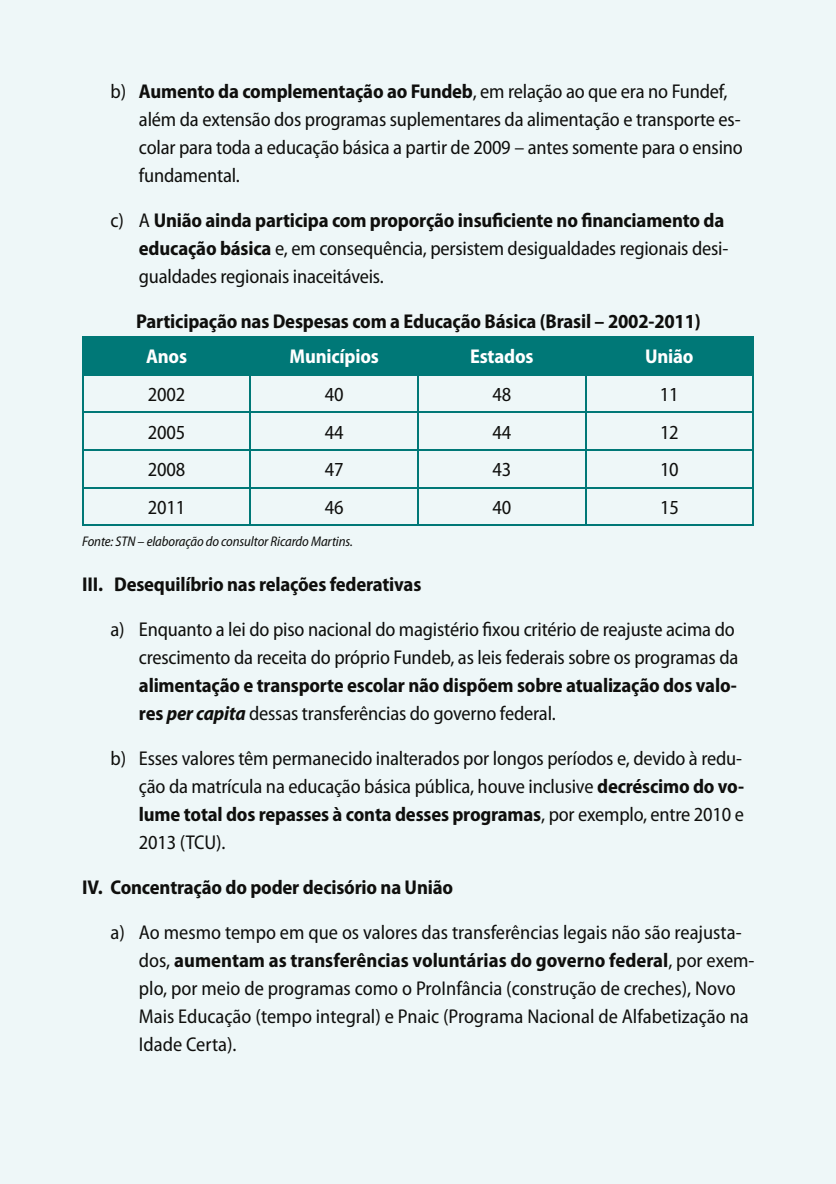
<style>
.page{position:relative;width:836px;height:1184px;background:#fff}
.page>*{position:absolute;margin:0;border:0;box-sizing:border-box;transform-origin:0 0}
.t1{font:semi-condensed 20px/28px "Myriad Pro";letter-spacing:-.01em;color:#0f0f0d}
.t2{font:700 semi-condensed 20px/28px "Myriad Pro";letter-spacing:-.01em;color:#0f0f0d}
.t3{font:700 semi-condensed 20px "Myriad Pro";letter-spacing:-.01em;color:#fff}
.t4{font:italic semi-condensed 14px "Myriad Pro";letter-spacing:-.01em;color:#0f0f0d}
.s1{font-weight:700}
.s2{font-style:italic}
.s3{font-weight:400}
</style>
<div class="page">
<div style="left:0;top:0;width:835px;height:1183px;background:#eef7f8"></div>
<div style="left:83px;top:337px;width:669px;height:37px;background:#007877"></div>
<hr style="left:82px;top:336px;width:168px;height:1px;background:#007877">
<hr style="left:82px;top:337px;width:1px;height:37px;background:#007877">
<hr style="left:250px;top:336px;width:168px;height:1px;background:#007877">
<hr style="left:250px;top:337px;width:1px;height:37px;background:#007877">
<hr style="left:418px;top:336px;width:167px;height:1px;background:#007877">
<hr style="left:417px;top:337px;width:1px;height:37px;background:#007877">
<hr style="left:585px;top:336px;width:168px;height:1px;background:#007877">
<hr style="left:584px;top:337px;width:1px;height:37px;background:#007877">
<hr style="left:752px;top:337px;width:1px;height:37px;background:#007877">
<hr style="left:82px;top:374px;width:168px;height:1px;background:#007877">
<hr style="left:82px;top:375px;width:1px;height:37px;background:#007877">
<hr style="left:250px;top:374px;width:168px;height:1px;background:#007877">
<hr style="left:250px;top:375px;width:1px;height:37px;background:#007877">
<hr style="left:418px;top:374px;width:167px;height:1px;background:#007877">
<hr style="left:417px;top:375px;width:1px;height:37px;background:#007877">
<hr style="left:585px;top:374px;width:168px;height:1px;background:#007877">
<hr style="left:584px;top:375px;width:1px;height:37px;background:#007877">
<hr style="left:752px;top:375px;width:1px;height:37px;background:#007877">
<hr style="left:82px;top:412px;width:168px;height:1px;background:#007877">
<hr style="left:82px;top:413px;width:1px;height:36px;background:#007877">
<hr style="left:250px;top:412px;width:168px;height:1px;background:#007877">
<hr style="left:250px;top:413px;width:1px;height:36px;background:#007877">
<hr style="left:418px;top:412px;width:167px;height:1px;background:#007877">
<hr style="left:417px;top:413px;width:1px;height:36px;background:#007877">
<hr style="left:585px;top:412px;width:168px;height:1px;background:#007877">
<hr style="left:584px;top:413px;width:1px;height:36px;background:#007877">
<hr style="left:752px;top:413px;width:1px;height:36px;background:#007877">
<hr style="left:82px;top:449px;width:168px;height:1px;background:#007877">
<hr style="left:82px;top:450px;width:1px;height:37px;background:#007877">
<hr style="left:250px;top:449px;width:168px;height:1px;background:#007877">
<hr style="left:250px;top:450px;width:1px;height:37px;background:#007877">
<hr style="left:418px;top:449px;width:167px;height:1px;background:#007877">
<hr style="left:417px;top:450px;width:1px;height:37px;background:#007877">
<hr style="left:585px;top:449px;width:168px;height:1px;background:#007877">
<hr style="left:584px;top:450px;width:1px;height:37px;background:#007877">
<hr style="left:752px;top:450px;width:1px;height:37px;background:#007877">
<hr style="left:82px;top:487px;width:168px;height:1px;background:#007877">
<hr style="left:82px;top:488px;width:1px;height:37px;background:#007877">
<hr style="left:250px;top:487px;width:168px;height:1px;background:#007877">
<hr style="left:250px;top:488px;width:1px;height:37px;background:#007877">
<hr style="left:418px;top:487px;width:167px;height:1px;background:#007877">
<hr style="left:417px;top:488px;width:1px;height:37px;background:#007877">
<hr style="left:585px;top:487px;width:168px;height:1px;background:#007877">
<hr style="left:584px;top:488px;width:1px;height:37px;background:#007877">
<hr style="left:752px;top:488px;width:1px;height:37px;background:#007877">
<hr style="left:82px;top:525px;width:671px;height:1px;background:#007877">
<p class="t1" style="left:139px;top:79px;width:605px;text-indent:-28px">b) <span class="s1">Aumento da complementação ao Fundeb</span>, em relação ao que era no Fundef, além da extensão dos programas suplementares da alimentação e transporte es&shy;colar para toda a educação básica a partir de 2009 – antes somente para o ensino fundamental.</p>
<p class="t1" style="left:139px;top:208px;width:590px;text-indent:-28px">c) A <span class="s1">União ainda participa com proporção insuficiente no financiamento da educação básica</span> e, em consequência, persistem desigualdades regionais desi&shy;gualdades regionais inaceitáveis.</p>
<p class="t2" style="left:136px;top:309px;width:566px">Participação nas Despesas com a Educação Básica (Brasil – 2002-2011)</p>
<p class="t3" style="left:146px;top:349px;width:42px">Anos</p>
<p class="t3" style="left:289px;top:349px;width:91px">Municípios</p>
<p class="t3" style="left:470px;top:349px;width:65px">Estados</p>
<p class="t3" style="left:645px;top:349px;width:50px">União</p>
<p class="t1" style="left:148px;top:382px;width:39px">2002</p>
<p class="t1" style="left:324px;top:382px;width:20px">40</p>
<p class="t1" style="left:492px;top:382px;width:20px">48</p>
<p class="t1" style="left:659px;top:382px;width:20px">11</p>
<p class="t1" style="left:148px;top:419px;width:39px">2005</p>
<p class="t1" style="left:324px;top:419px;width:20px">44</p>
<p class="t1" style="left:492px;top:419px;width:20px">44</p>
<p class="t1" style="left:659px;top:419px;width:20px">12</p>
<p class="t1" style="left:148px;top:457px;width:39px">2008</p>
<p class="t1" style="left:324px;top:457px;width:20px">47</p>
<p class="t1" style="left:492px;top:457px;width:20px">43</p>
<p class="t1" style="left:659px;top:457px;width:20px">10</p>
<p class="t1" style="left:148px;top:495px;width:39px">2011</p>
<p class="t1" style="left:324px;top:495px;width:20px">46</p>
<p class="t1" style="left:492px;top:495px;width:20px">40</p>
<p class="t1" style="left:659px;top:495px;width:20px">15</p>
<p class="t4" style="left:82px;top:533px;width:272px">Fonte: STN – elaboração do consultor Ricardo Martins.</p>
<p class="t2" style="left:82px;top:572px;width:340px">III. Desequilíbrio nas relações federativas</p>
<p class="t1" style="left:110px;top:616px;width:629px;text-align:right">a) Enquanto a lei do piso nacional do magistério fixou critério de reajuste acima do crescimento da receita do próprio Fundeb, as leis federais sobre os programas da</p>
<p class="t2" style="left:139px;top:673px;width:599px">alimentação e transporte escolar não dispõem sobre atualização dos valo&shy;res <span class="s2">per capita</span> <span class="s3">dessas transferências do governo federal.</span></p>
<p class="t1" style="left:139px;top:745px;width:606px;text-align:justify;text-indent:-28px">b) Esses valores têm permanecido inalterados por longos períodos e, devido à redu&shy;ção da matrícula na educação básica pública, houve inclusive <span class="s1">decréscimo do vo&shy;lume total dos repasses à conta desses programas</span>, por exemplo, entre 2010 e 2013 (TCU).</p>
<p class="t2" style="left:82px;top:875px;width:372px">IV. Concentração do poder decisório na União</p>
<p class="t1" style="left:139px;top:919px;width:617px;text-indent:-28px">a) Ao mesmo tempo em que os valores das transferências legais não são reajusta&shy;dos, <span class="s1">aumentam as transferências voluntárias do governo federal</span>, por exem&shy;plo, por meio de programas como o ProInfância (construção de creches), Novo Mais Educação (tempo integral) e Pnaic (Programa Nacional de Alfabetização na Idade Certa).</p>
</div>
